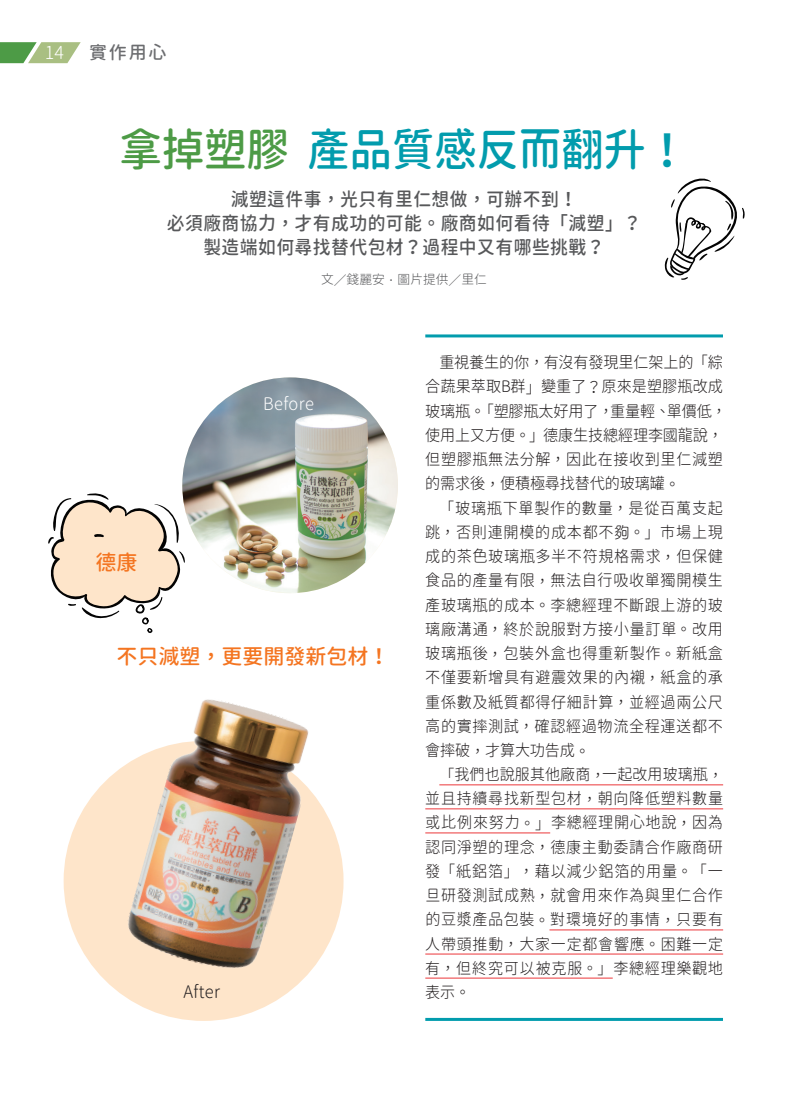
<style>
.page{position:relative;width:808px;height:1106px;background:#fff}
.page>*{position:absolute;margin:0;border:0;box-sizing:border-box;transform-origin:0 0}
.t1{font:500 45px "Gen Jyuu Gothic";letter-spacing:-.01em;color:#029cad;scale:.95 1}
.t2{font:500 21px "Gen Jyuu Gothic";color:#f47521}
.t3{font:500 18.75px/24px "Gen Jyuu Gothic";letter-spacing:.025em;color:#57585a;text-align:center;scale:.95 1}
.t4{font:500 18px "Gen Jyuu Gothic";color:#6c6d70}
.t5{font:300 18px "Gen Jyuu Gothic";color:#fff}
.t6{font:300 17.4px "Gen Jyuu Gothic";letter-spacing:.025em;color:#fff;scale:.95 1}
.t7{font:300 17.4px "Gen Jyuu Gothic";letter-spacing:.02em;color:#231f20;scale:.95 1}
.t8{font:300 15.9px/24.3px "Gen Jyuu Gothic";letter-spacing:.04em;color:#231f20;text-align:justify;scale:.95 1}
.t9{font:300 15.9px/24.3px "Gen Jyuu Gothic";letter-spacing:-.01em;color:#231f20;scale:.95 1}
.t10{font:300 15.75px/24.2px "Gen Jyuu Gothic";letter-spacing:.05em;color:#231f20;text-align:right;scale:.95 1}
.t11{font:300 12.75px "Gen Jyuu Gothic";color:#57585a}
.s1{color:#4d9b46}
.s2{font-family:"Source Han Sans TC"}
.s3{font-family:"DF Yuan Std W3";font-weight:400}
.s4{font-size:15.75px}
.s5{font-family:"Source Han Sans TC";font-size:15.75px}
.s6{font-size:15.9px}
.s7{font-family:"Source Han Sans TC";font-size:15.9px}
</style>
<div class="page">
<img style="left:182px;top:377px;width:216px;height:216px;border-radius:108px">
<div style="left:64px;top:741px;width:279px;height:279px;background:#fee5ca;border-radius:50%"></div>
<hr style="left:439px;top:784px;width:284px;height:1px;background:#f27a7c">
<hr style="left:425px;top:808px;width:298px;height:1px;background:#f27a7c">
<hr style="left:425px;top:832px;width:125px;height:1px;background:#f27a7c">
<hr style="left:549px;top:929px;width:174px;height:1px;background:#f27a7c">
<hr style="left:425px;top:953px;width:298px;height:1px;background:#f27a7c">
<hr style="left:425px;top:977px;width:188px;height:1px;background:#f27a7c">
<svg style="left:48px;top:492px;width:137px;height:141px"></svg>
<svg style="left:664px;top:178px;width:81px;height:102px"></svg>
<hr style="left:425px;top:334px;width:298px;height:3px;background:#029cad">
<hr style="left:425px;top:1017px;width:298px;height:3px;background:#029cad">
<img style="left:123px;top:699px;width:199px;height:279px">
<svg style="left:0;top:42px;width:81px;height:21px;background:#93bb7e"></svg>
<p class="t5" style="left:45px;top:40px;width:21px">14</p>
<p class="t4" style="left:89px;top:40px;width:79px">實作用心</p>
<h1 class="t1" style="left:119px;top:117px;width:600px"><span class="s1">拿掉塑膠</span> 產品質感反而翻升<span class="s2">！</span></h1>
<p class="t3" style="left:167px;top:186px;width:501px">減塑這件事<span class="s2">，</span>光只有里仁想做<span class="s2">，</span>可辦不到<span class="s2">！<br></span>必須廠商協力<span class="s2">，</span>才有成功的可能<span class="s2">。</span>廠商如何看待<span class="s2">「</span>減塑<span class="s2">」？</span>製造端如何尋找替代包材<span class="s2">？</span>過程中又有哪些挑戰<span class="s2">？</span></p>
<p class="t11" style="left:321px;top:270px;width:167px">文<span class="s2">／</span>錢麗安<span class="s2">．</span>圖片提供<span class="s2">／</span>里仁</p>
<h2 class="t2" style="left:95px;top:547px;width:43px">德康</h2>
<p class="t6" style="left:263px;top:391px;width:55px">Before</p>
<h2 class="t2" style="left:117px;top:640px;width:274px">不只減塑<span class="s2">，</span>更要開發新包材<span class="s2">！</span></h2>
<p class="t7" style="left:184px;top:979px;width:40px">After</p>
<p class="t9" style="left:425px;top:350px;width:319px;text-indent:14px">重視養生的你<span class="s2">，</span>有沒有發現里仁架上的<span class="s2">「</span>綜合蔬果萃取B群<span class="s2">」</span>變重了<span class="s2">？</span>原來是塑膠瓶改成玻璃瓶<span class="s2">。「</span>塑膠瓶太好用了<span class="s2">，</span>重量輕<span class="s2">、</span>單價低<span class="s2">，</span>使用上又方便<span class="s2">。」</span>德康生技總經理李國龍說<span class="s2">，</span>但塑膠瓶無法分解<span class="s2">，</span>因此在接收到里仁減塑的需求後<span class="s2">，</span>便積極尋找替代的玻璃罐<span class="s2">。</span></p>
<p class="t8" style="left:425px;top:495px;width:315px;text-indent:14px"><span class="s2">「</span>玻璃瓶下單製作的數量<span class="s2">，</span>是從百萬支起跳<span class="s2">，</span>否則連開模的成本都不<span class="s3">夠</span><span class="s2">。」</span>市場上現成的茶色玻璃瓶多半不符規格需求<span class="s2">，</span>但保健食品的產量有限<span class="s2">，</span>無法自行吸收單獨開模生產玻璃瓶的成本<span class="s2">。</span>李總經理不斷跟上游的玻璃廠溝通<span class="s2">，</span>終於說服對方接小量訂單<span class="s2">。</span>改用玻璃瓶後<span class="s2">，</span>包裝外盒也得重新製作<span class="s2">。</span>新紙盒不僅要新增具有避震效果的內襯<span class="s2">，</span>紙盒的承重係數及紙質都得仔細計算<span class="s2">，</span>並經過兩公尺高的實摔測試<span class="s2">，</span>確認經過物流全程運送都不會摔破<span class="s2">，</span>才算大功告成<span class="s2">。</span></p>
<p class="t10" style="left:425px;top:762px;width:315px"><span class="s2">「</span>我們也說服其他廠商<span class="s2">，</span>一起改用玻璃瓶<span class="s2">，</span>並且持續尋找新型包材<span class="s2">，</span>朝向降低塑料數量</p>
<p class="t8" style="left:425px;top:810px;width:315px"><span class="s4">或比例來努力</span><span class="s5">。」</span>李總經理開心地說<span class="s2">，</span>因為認同淨塑的理念<span class="s2">，</span>德康主動委請合作廠商研發<span class="s2">「</span>紙鋁箔<span class="s2">」，</span>藉以減少鋁箔的用量<span class="s2">。「</span>一旦研發測試成熟<span class="s2">，</span>就會用來作為與里仁合作</p>
<p class="t10" style="left:425px;top:907px;width:315px;text-align:justify"><span class="s6">的豆漿產品包裝</span><span class="s7">。</span>對環境好的事情<span class="s2">，</span>只要有人帶頭推動<span class="s2">，</span>大家一定都會響應<span class="s2">。</span>困難一定有<span class="s2">，</span>但終究可以被克服<span class="s2">。」</span><span class="s6">李總經理樂觀地</span></p>
<p class="t8" style="left:425px;top:979px;width:49px">表示<span class="s2">。</span></p>
</div>
